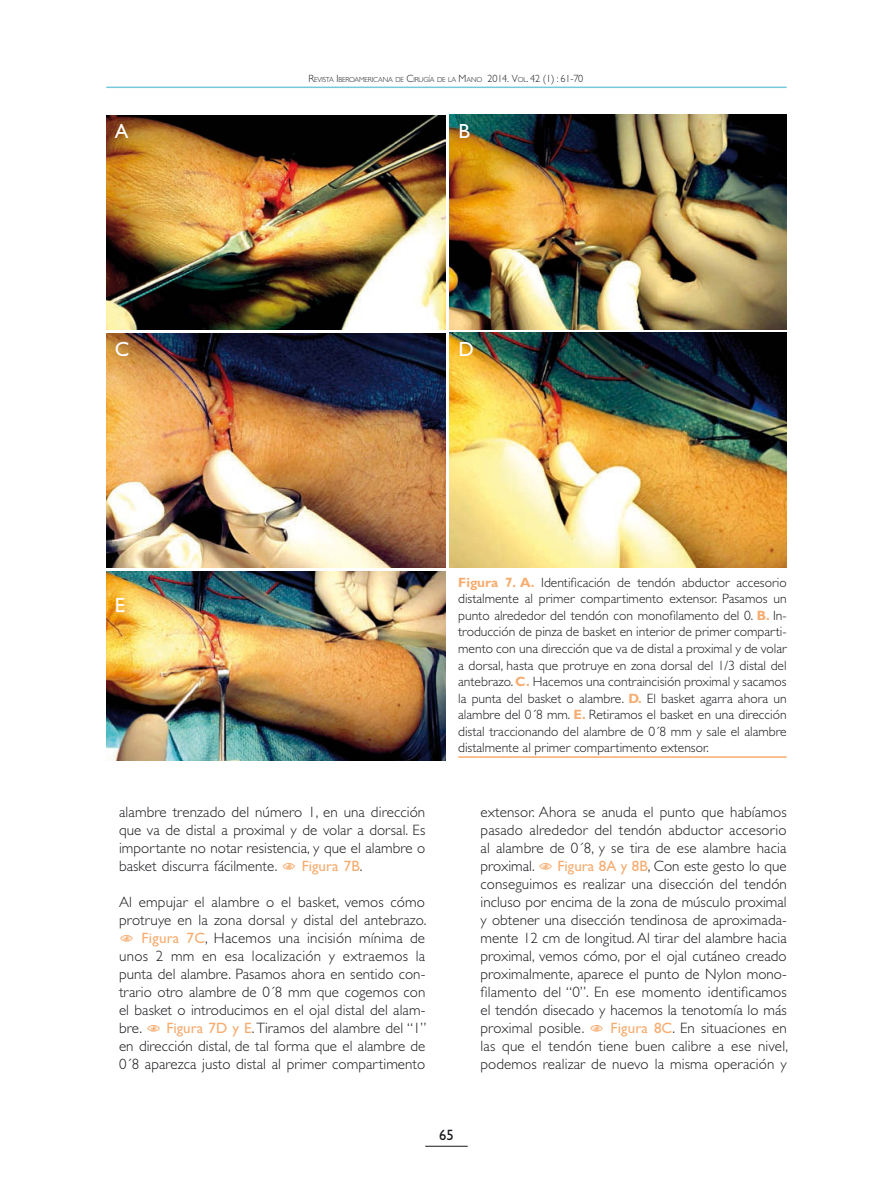
<style>
.page{position:relative;width:893px;height:1191px;background:#fff}
.page>*{position:absolute;margin:0;border:0;box-sizing:border-box;transform-origin:0 0}
.t1{font:20.55px "Gill Sans Std";color:#fff}
.t2{font:300 15px/18px "Gill Sans Std";letter-spacing:.005em;color:#1a171c;text-align:justify}
.t3{font:15px "Gill Sans Std";letter-spacing:.005em;color:#f7ac6f}
.t4{font:15px "Gill Sans Std";color:#1a171c}
.t5{font:300 13.5px/16.5px "Gill Sans Std";color:#1a171c;text-align:justify}
.t6{font:300 7.35px "Gill Sans Std";letter-spacing:-.02em;color:#1a171c}
.s1{font-size:10.5px}
.s2{font-weight:700;color:#f7ac6f}
.s3{font-weight:300;color:#1a171c}
.s4{font-weight:400;color:#f7ac6f}
</style>
<div class="page">
<hr style="left:425px;top:1146px;width:43px;height:1px;background:#1a171c">
<hr style="left:106px;top:87px;width:681px;height:1px;background:#76c9db">
<img style="left:106px;top:115px;width:340px;height:214px">
<img style="left:106px;top:333px;width:340px;height:234px">
<img style="left:450px;top:115px;width:337px;height:214px">
<img style="left:450px;top:332px;width:337px;height:235px">
<hr style="left:458px;top:756px;width:329px;height:2px;background:#f7ac6f">
<img style="left:106px;top:571px;width:340px;height:190px">
<p class="t6" style="left:308px;top:76px;width:277px"><span class="s1">R</span>EVISTA <span class="s1">I</span> BEROAMERICANA DE <span class="s1">C</span>IRUGÍA DE LA <span class="s1">M</span>ANO <span class="s1">2014. V</span>OL<span class="s1">. 42 (1) : 61-70</span></p>
<h1 class="t1" style="left:115px;top:119px;width:15px">A</h1>
<h1 class="t1" style="left:459px;top:119px;width:11px">B</h1>
<h1 class="t1" style="left:115px;top:337px;width:16px">C</h1>
<h1 class="t1" style="left:459px;top:337px;width:17px">D</h1>
<h1 class="t1" style="left:115px;top:594px;width:10px">E</h1>
<p class="t5" style="left:458px;top:574px;width:330px"><span class="s2">Figura 7. A.</span> Identificación de tendón abductor accesorio distalmente al primer compartimento extensor. Pasamos un punto alrededor del tendón con monofilamento del 0. <span class="s2">B.</span> In&shy;troducción de pinza de basket en interior de primer comparti&shy;mento con una dirección que va de distal a proximal y de volar a dorsal, hasta que protruye en zona dorsal del 1/3 distal del antebrazo. <span class="s2">C.</span> Hacemos una contraincisión proximal y sacamos la punta del basket o alambre. <span class="s2">D.</span> El basket agarra ahora un alambre del 0´8 mm. <span class="s2">E.</span> Retiramos el basket en una dirección distal traccionando del alambre de 0´8 mm y sale el alambre distalmente al primer compartimento extensor.</p>
<p class="t2" style="left:119px;top:803px;width:308px">alambre trenzado del número 1, en una dirección que va de distal a proximal y de volar a dorsal. Es importante no notar resistencia, y que el alambre o basket discurra fácilmente.</p>
<p class="t3" style="left:302px;top:857px;width:62px">Figura 7B<span class="s3">.</span></p>
<p class="t2" style="left:119px;top:893px;width:307px">Al empujar el alambre o el basket, vemos cómo</p>
<p class="t2" style="left:119px;top:911px;width:309px">protruye en la zona dorsal y distal del antebrazo.</p>
<p class="t2" style="left:142px;top:929px;width:285px"><span class="s4">Figura 7C</span>, Hacemos una incisión mínima de</p>
<p class="t2" style="left:119px;top:947px;width:308px">unos 2 mm en esa localización y extraemos la</p>
<p class="t2" style="left:119px;top:965px;width:308px">punta del alambre. Pasamos ahora en sentido con-</p>
<p class="t2" style="left:119px;top:983px;width:308px">trario otro alambre de 0´8 mm que cogemos con</p>
<p class="t2" style="left:119px;top:1001px;width:308px">el basket o introducimos en el ojal distal del alam-</p>
<p class="t2" style="left:119px;top:1019px;width:25px">bre.</p>
<p class="t2" style="left:119px;top:1019px;width:309px;text-indent:47px"><span class="s4">Figura 7D y E</span>. Tiramos del alambre del “1” en dirección distal, de tal forma que el alambre de 0´8 aparezca justo distal al primer compartimento</p>
<p class="t2" style="left:480px;top:803px;width:308px">extensor. Ahora se anuda el punto que habíamos pasado alrededor del tendón abductor accesorio al alambre de 0´8, y se tira de ese alambre hacia proximal.</p>
<p class="t2" style="left:480px;top:857px;width:308px;text-indent:77px"><span class="s4">Figura 8A y 8B</span>, Con este gesto lo que conseguimos es realizar una disección del tendón incluso por encima de la zona de músculo proximal y obtener una disección tendinosa de aproximada&shy;mente 12 cm de longitud. Al tirar del alambre hacia proximal, vemos cómo, por el ojal cutáneo creado proximalmente, aparece el punto de Nylon mono&shy;filamento del “0”. En ese momento identificamos el tendón disecado y hacemos la tenotomía lo más proximal posible.</p>
<p class="t2" style="left:480px;top:1019px;width:309px;text-indent:130px"><span class="s4">Figura 8C</span>. En situaciones en las que el tendón tiene buen calibre a ese nivel, podemos realizar de nuevo la misma operación y</p>
<p class="t4" style="left:439px;top:1125px;width:16px">65</p>
</div>
